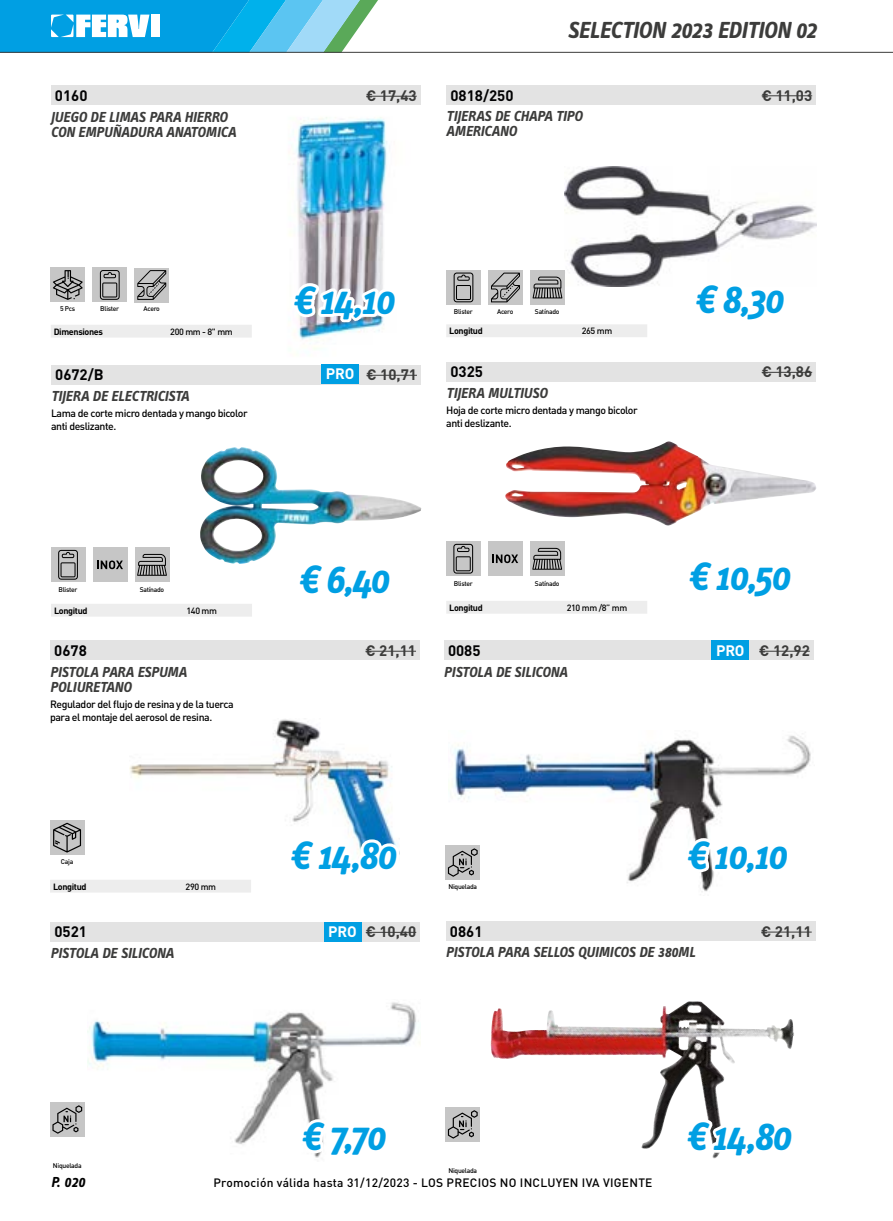
<style>
.page{position:relative;width:893px;height:1221px;background:#fff}
.page>*{position:absolute;margin:0;border:0;box-sizing:border-box;transform-origin:0 0}
.t1{font:italic 700 40.5px "Info Text Pro";color:#009fe3}
.t2{font:italic 700 24px "Info Text Pro";letter-spacing:-.005em;color:#3c3c3b}
.t3{font:italic 700 15px/15px "Info Text Pro";letter-spacing:.01em;color:#3c3c3b}
.t4{font:700 15px "DIN Pro";color:#3c3c3b}
.t5{font:700 15px "DIN Pro";color:#020203}
.t6{font:700 15px "DIN Pro";letter-spacing:-.015em;color:#fff}
.t7{font:italic 700 15px "Info Text Pro";color:#000}
.t8{font:500 12px "DIN Pro";letter-spacing:.02em;color:#000}
.t9{font:500 10.5px/12.6px "DIN Pro";letter-spacing:-.04em;color:#000}
.t10{font:700 9px "DIN Pro";letter-spacing:-.04em;color:#000}
.t11{font:500 9px "DIN Pro";letter-spacing:-.04em;color:#000}
.t12{font:500 6.75px "DIN Pro";letter-spacing:-.04em;color:#000}
</style>
<div class="page">
<img style="left:564px;top:166px;width:252px;height:120px">
<img style="left:200px;top:447px;width:76px;height:116px">
<img style="left:505px;top:441px;width:204px;height:84px">
<img style="left:448px;top:736px;width:363px;height:147px">
<img style="left:491px;top:1005px;width:198px;height:53px">
<img style="left:130px;top:719px;width:262px;height:114px">
<img style="left:87px;top:1004px;width:333px;height:141px">
<img style="left:289px;top:117px;width:98px;height:161px">
<div style="left:446px;top:85px;width:370px;height:20px;background:#e3e3e3"></div>
<div style="left:51px;top:364px;width:370px;height:20px;background:#e3e3e3"></div>
<div style="left:446px;top:361px;width:370px;height:20px;background:#e3e3e3"></div>
<div style="left:444px;top:640px;width:370px;height:20px;background:#e3e3e3"></div>
<div style="left:446px;top:921px;width:370px;height:20px;background:#e3e3e3"></div>
<div style="left:50px;top:640px;width:370px;height:20px;background:#e3e3e3"></div>
<div style="left:50px;top:921px;width:370px;height:20px;background:#e3e3e3"></div>
<div style="left:51px;top:85px;width:370px;height:20px;background:#e3e3e3"></div>
<div style="left:446px;top:324px;width:201px;height:13px;background:#ededed"></div>
<div style="left:51px;top:604px;width:201px;height:12px;background:#ededed"></div>
<div style="left:446px;top:601px;width:201px;height:12px;background:#ededed"></div>
<div style="left:50px;top:880px;width:201px;height:12px;background:#ededed"></div>
<div style="left:51px;top:325px;width:201px;height:12px;background:#ededed"></div>
<hr style="left:762px;top:95px;width:50px;height:1px;background:#3c3c3b">
<svg style="left:691px;top:278px;width:99px;height:190px"></svg>
<hr style="left:366px;top:375px;width:51px;height:1px;background:#3c3c3b">
<svg style="left:294px;top:651px;width:102px;height:96px"></svg>
<hr style="left:762px;top:372px;width:50px;height:1px;background:#3c3c3b">
<svg style="left:684px;top:640px;width:112px;height:104px"></svg>
<hr style="left:759px;top:650px;width:51px;height:1px;background:#3c3c3b">
<svg style="left:682px;top:833px;width:111px;height:190px"></svg>
<hr style="left:761px;top:931px;width:51px;height:1px;background:#3c3c3b">
<svg style="left:707px;top:1114px;width:14px;height:45px"></svg>
<hr style="left:365px;top:650px;width:51px;height:1px;background:#3c3c3b">
<svg style="left:286px;top:833px;width:116px;height:190px"></svg>
<hr style="left:366px;top:931px;width:50px;height:1px;background:#3c3c3b">
<svg style="left:297px;top:1114px;width:95px;height:44px"></svg>
<hr style="left:366px;top:96px;width:51px;height:1px;background:#3c3c3b">
<svg style="left:289px;top:278px;width:112px;height:107px"></svg>
<hr style="left:0;top:52px;width:893px;height:1px;background:#3c3c3b">
<svg style="left:0;top:0;width:387px;height:53px;background:#41b6e1"></svg>
<div style="left:151px;top:15px;width:8px;height:22px;background:#fff"></div>
<div style="left:530px;top:270px;width:34px;height:34px;background:#c6c6c6"></div>
<svg style="left:532px;top:276px;width:30px;height:22px"></svg>
<div style="left:488px;top:270px;width:34px;height:34px;background:#c6c6c6"></div>
<svg style="left:491px;top:272px;width:29px;height:30px"></svg>
<svg style="left:446px;top:270px;width:34px;height:34px"></svg>
<svg style="left:454px;top:272px;width:19px;height:30px"></svg>
<div style="left:135px;top:548px;width:34px;height:34px;background:#c6c6c6"></div>
<svg style="left:137px;top:554px;width:30px;height:21px"></svg>
<div style="left:93px;top:548px;width:34px;height:34px;background:#c6c6c6"></div>
<svg style="left:97px;top:560px;width:26px;height:9px"></svg>
<div style="left:51px;top:548px;width:34px;height:34px;background:#c6c6c6"></div>
<svg style="left:58px;top:550px;width:20px;height:29px"></svg>
<div style="left:530px;top:541px;width:34px;height:35px;background:#c6c6c6"></div>
<svg style="left:532px;top:548px;width:30px;height:21px"></svg>
<div style="left:488px;top:541px;width:34px;height:34px;background:#c6c6c6"></div>
<svg style="left:492px;top:554px;width:26px;height:9px"></svg>
<div style="left:446px;top:541px;width:34px;height:34px;background:#c6c6c6"></div>
<svg style="left:453px;top:544px;width:20px;height:29px"></svg>
<div style="left:446px;top:845px;width:34px;height:34px;background:#c6c6c6"></div>
<svg style="left:448px;top:848px;width:30px;height:28px"></svg>
<div style="left:446px;top:1107px;width:34px;height:34px;background:#c6c6c6"></div>
<svg style="left:448px;top:1110px;width:30px;height:28px"></svg>
<div style="left:50px;top:820px;width:34px;height:34px;background:#c6c6c6"></div>
<svg style="left:53px;top:822px;width:28px;height:30px"></svg>
<div style="left:50px;top:1102px;width:34px;height:34px;background:#c6c6c6"></div>
<svg style="left:52px;top:1105px;width:30px;height:28px"></svg>
<div style="left:135px;top:268px;width:34px;height:34px;background:#c6c6c6"></div>
<svg style="left:137px;top:270px;width:29px;height:30px"></svg>
<div style="left:93px;top:268px;width:34px;height:34px;background:#c6c6c6"></div>
<svg style="left:100px;top:270px;width:20px;height:30px"></svg>
<div style="left:51px;top:268px;width:34px;height:34px;background:#c6c6c6"></div>
<svg style="left:53px;top:270px;width:30px;height:30px"></svg>
<h2 class="t2" style="left:567px;top:15px;width:250px">SELECTION 2023 EDITION 02</h2>
<p class="t5" style="left:450px;top:85px;width:65px">0818/250</p>
<p class="t5" style="left:55px;top:86px;width:34px">0160</p>
<p class="t4" style="left:762px;top:85px;width:52px">€ 11,03</p>
<p class="t4" style="left:366px;top:86px;width:52px">€ 17,43</p>
<p class="t3" style="left:51px;top:109px;width:187px">JUEGO DE LIMAS PARA HIERRO<br>CON EMPUÑADURA ANATOMICA</p>
<p class="t3" style="left:446px;top:108px;width:138px">TIJERAS DE CHAPA TIPO<br>AMERICANO</p>
<p class="t12" style="left:60px;top:304px;width:16px">5 Pcs</p>
<p class="t12" style="left:100px;top:304px;width:20px">Blister</p>
<p class="t12" style="left:144px;top:304px;width:18px">Acero</p>
<p class="t10" style="left:54px;top:325px;width:51px">Dimensiones</p>
<p class="t11" style="left:170px;top:325px;width:64px">200 mm - 8" mm</p>
<h1 class="t1" style="left:292px;top:276px;width:103px">€ 14,10</h1>
<p class="t12" style="left:454px;top:307px;width:20px">Blister</p>
<p class="t12" style="left:497px;top:307px;width:18px">Acero</p>
<p class="t12" style="left:535px;top:307px;width:26px">Satínado</p>
<p class="t10" style="left:449px;top:325px;width:35px">Longitud</p>
<p class="t11" style="left:582px;top:325px;width:32px">265 mm</p>
<p class="t5" style="left:55px;top:364px;width:50px">0672/B</p>
<p class="t5" style="left:450px;top:362px;width:34px">0325</p>
<p class="t6" style="left:326px;top:364px;width:30px">PRO</p>
<p class="t4" style="left:366px;top:364px;width:52px">€ 10,71</p>
<p class="t3" style="left:51px;top:388px;width:140px">TIJERA DE ELECTRICISTA</p>
<p class="t9" style="left:51px;top:406px;width:198px">Lama de corte micro dentada y mango bicolor anti deslizante.</p>
<p class="t3" style="left:446px;top:385px;width:103px">TIJERA MULTIUSO</p>
<p class="t9" style="left:446px;top:404px;width:193px">Hoja de corte micro dentada y mango bicolor anti deslizante.</p>
<h1 class="t1" style="left:694px;top:275px;width:91px">€ 8,30</h1>
<p class="t4" style="left:762px;top:362px;width:52px">€ 13,86</p>
<p class="t12" style="left:59px;top:585px;width:20px">Blister</p>
<p class="t12" style="left:140px;top:585px;width:26px">Satínado</p>
<p class="t10" style="left:54px;top:604px;width:35px">Longitud</p>
<p class="t11" style="left:187px;top:604px;width:32px">140 mm</p>
<p class="t5" style="left:54px;top:640px;width:34px">0678</p>
<p class="t3" style="left:50px;top:664px;width:138px">PISTOLA PARA ESPUMA<br>POLIURETANO</p>
<p class="t9" style="left:50px;top:697px;width:185px">Regulador del flujo de resina y de la tuerca para el montaje del aerosol de resina.</p>
<p class="t12" style="left:61px;top:857px;width:14px">Caja</p>
<p class="t10" style="left:53px;top:880px;width:35px">Longitud</p>
<p class="t11" style="left:186px;top:880px;width:32px">290 mm</p>
<p class="t5" style="left:54px;top:921px;width:34px">0521</p>
<h1 class="t1" style="left:298px;top:555px;width:92px">€ 6,40</h1>
<p class="t4" style="left:365px;top:640px;width:52px">€ 21,11</p>
<p class="t12" style="left:454px;top:578px;width:20px">Blister</p>
<p class="t12" style="left:535px;top:578px;width:26px">Satínado</p>
<p class="t10" style="left:449px;top:601px;width:35px">Longitud</p>
<p class="t11" style="left:567px;top:601px;width:62px">210 mm /8” mm</p>
<p class="t5" style="left:448px;top:640px;width:34px">0085</p>
<p class="t3" style="left:444px;top:664px;width:125px">PISTOLA DE SILICONA</p>
<h1 class="t1" style="left:289px;top:830px;width:108px">€ 14,80</h1>
<p class="t6" style="left:328px;top:921px;width:30px">PRO</p>
<p class="t4" style="left:366px;top:921px;width:52px">€ 10,40</p>
<p class="t12" style="left:448px;top:882px;width:30px">Niquelada</p>
<p class="t5" style="left:450px;top:921px;width:34px">0861</p>
<h1 class="t1" style="left:687px;top:552px;width:104px">€ 10,50</h1>
<p class="t6" style="left:716px;top:640px;width:30px">PRO</p>
<p class="t4" style="left:759px;top:640px;width:52px">€ 12,92</p>
<h1 class="t1" style="left:686px;top:830px;width:102px">€ 10,10</h1>
<p class="t4" style="left:761px;top:921px;width:52px">€ 21,11</p>
<p class="t3" style="left:50px;top:945px;width:125px">PISTOLA DE SILICONA</p>
<p class="t3" style="left:446px;top:944px;width:251px">PISTOLA PARA SELLOS QUIMICOS DE 380ML</p>
<p class="t12" style="left:53px;top:1161px;width:30px">Niquelada</p>
<p class="t7" style="left:51px;top:1172px;width:36px">P. 020</p>
<h1 class="t1" style="left:300px;top:1111px;width:86px">€ 7,70</h1>
<p class="t12" style="left:448px;top:1165px;width:30px">Niquelada</p>
<p class="t8" style="left:213px;top:1174px;width:441px">Promoción válida hasta 31/12/2023 - LOS PRECIOS NO INCLUYEN IVA VIGENTE</p>
<h1 class="t1" style="left:685px;top:1111px;width:107px">€ 14,80</h1>
</div>
